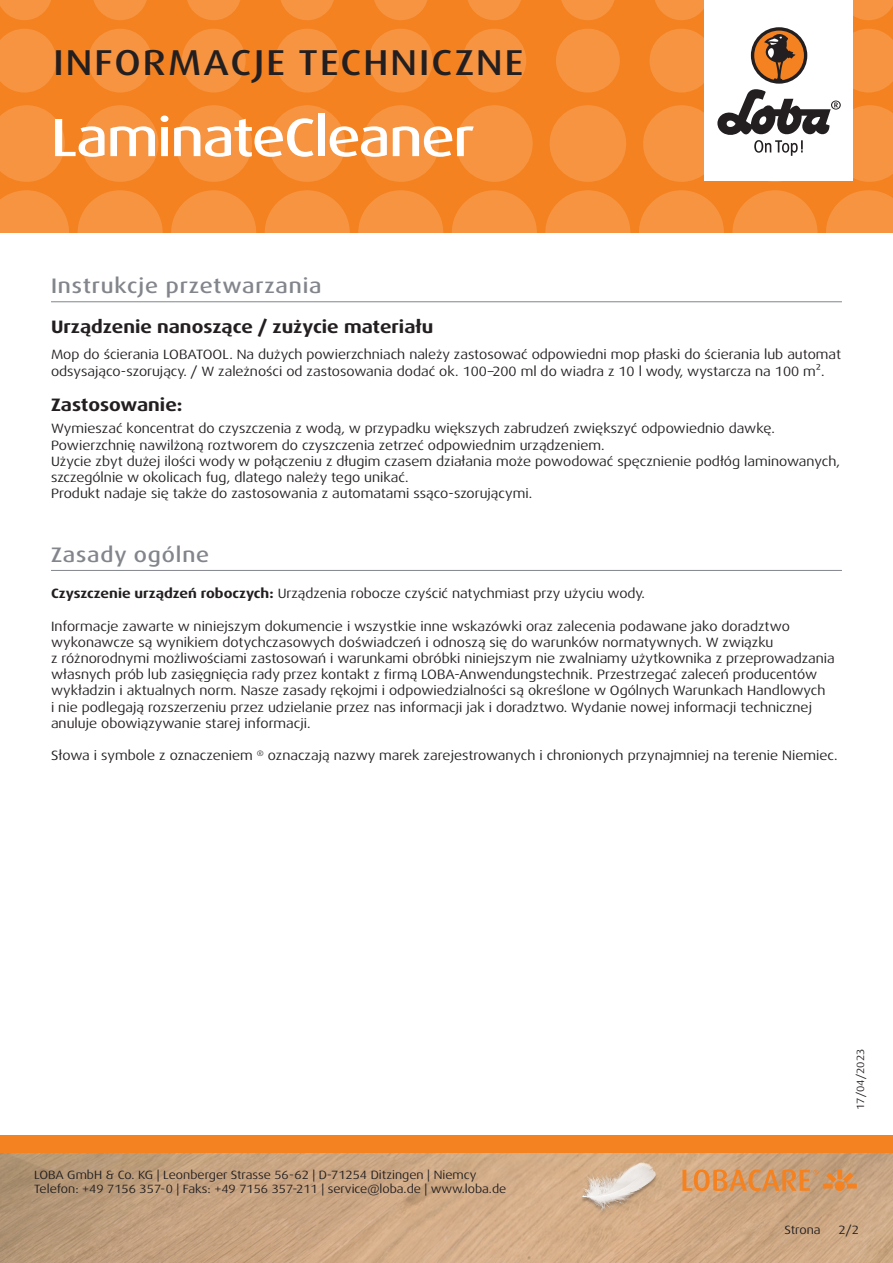
<style>
.page{position:relative;width:893px;height:1263px;background:#fff}
.page>*{position:absolute;margin:0;border:0;box-sizing:border-box;transform-origin:0 0}
.t1{font:500 expanded 54px "Dax Pro";letter-spacing:-.025em;color:#fff}
.t2{font:500 expanded 36px "Dax Pro";letter-spacing:.06em;color:#231f20}
.Titel_grau{font:500 expanded 21px "Dax Pro";letter-spacing:.04em;color:#82858b}
.t3{font:700 expanded 18px "Dax Pro";color:#231f20}
.Text{font:expanded 13.5px/16.2px "Dax Pro";color:#231f20}
.t4{font:expanded 12px/14.4px "Dax Pro";color:#231f20}
.t5{font:expanded 10.5px "Dax Pro";color:#231f20}
.s1{font-weight:700}
</style>
<div class="page">
<div style="left:0;top:0;width:893px;height:233px;background:#f58220"></div>
<svg style="left:0;top:190px;width:69px;height:43px"></svg>
<svg style="left:78px;top:190px;width:85px;height:85px;fill:#f69441"></svg>
<svg style="left:171px;top:190px;width:85px;height:85px;fill:#f69441"></svg>
<svg style="left:265px;top:190px;width:85px;height:85px;fill:#f69441"></svg>
<svg style="left:358px;top:190px;width:85px;height:85px;fill:#f69441"></svg>
<svg style="left:545px;top:190px;width:85px;height:85px;fill:#f69441"></svg>
<svg style="left:452px;top:190px;width:85px;height:85px;fill:#f69441"></svg>
<svg style="left:732px;top:190px;width:85px;height:85px;fill:#f69441"></svg>
<svg style="left:639px;top:190px;width:85px;height:85px;fill:#f69441"></svg>
<svg style="left:826px;top:190px;width:67px;height:43px"></svg>
<svg style="left:0;top:105px;width:65px;height:77px"></svg>
<svg style="left:82px;top:105px;width:76px;height:77px"></svg>
<svg style="left:175px;top:105px;width:77px;height:77px"></svg>
<svg style="left:269px;top:105px;width:76px;height:77px"></svg>
<svg style="left:456px;top:105px;width:77px;height:77px"></svg>
<svg style="left:362px;top:105px;width:77px;height:77px"></svg>
<svg style="left:550px;top:105px;width:76px;height:77px"></svg>
<svg style="left:0;top:29px;width:56px;height:63px"></svg>
<svg style="left:182px;top:29px;width:64px;height:63px"></svg>
<svg style="left:88px;top:29px;width:64px;height:63px"></svg>
<svg style="left:275px;top:29px;width:64px;height:63px"></svg>
<svg style="left:462px;top:29px;width:64px;height:63px"></svg>
<svg style="left:369px;top:29px;width:64px;height:63px"></svg>
<svg style="left:556px;top:29px;width:64px;height:63px"></svg>
<svg style="left:0;top:0;width:51px;height:20px"></svg>
<svg style="left:187px;top:0;width:53px;height:20px"></svg>
<svg style="left:468px;top:0;width:53px;height:20px"></svg>
<svg style="left:655px;top:0;width:49px;height:20px"></svg>
<svg style="left:93px;top:0;width:54px;height:20px"></svg>
<svg style="left:374px;top:0;width:54px;height:20px"></svg>
<svg style="left:281px;top:0;width:53px;height:20px"></svg>
<svg style="left:561px;top:0;width:54px;height:20px"></svg>
<svg style="left:853px;top:0;width:40px;height:20px"></svg>
<img style="left:0;top:1152px;width:893px;height:111px">
<div style="left:0;top:1135px;width:893px;height:17px;background:#f58220"></div>
<div style="left:704px;top:0;width:149px;height:181px;background:#fff"></div>
<svg style="left:643px;top:29px;width:250px;height:153px"></svg>
<img style="left:578px;top:1161px;width:82px;height:81px">
<svg style="left:682px;top:1169px;width:175px;height:22px;background:#d9965a"></svg>
<hr style="left:51px;top:570px;width:791px;height:1px;background:#82858b">
<hr style="left:51px;top:301px;width:791px;height:1px;background:#82858b">
<h2 class="t2" style="left:53px;top:40px;width:471px">INFORMACJE TECHNICZNE</h2>
<p class="t1" style="left:51px;top:103px;width:425px">LaminateCleaner</p>
<p class="Titel_grau" style="left:51px;top:272px;width:272px">Instrukcje przetwarzania</p>
<p class="t3" style="left:51px;top:315px;width:384px">Urządzenie nanoszące / zużycie materiału</p>
<p class="Text" style="left:51px;top:347px;width:791px">Mop do ścierania LOBATOOL. Na dużych powierzchniach należy zastosować odpowiedni mop płaski do ścierania lub automat odsysająco-szorujący. / W zależności od zastosowania dodać ok. 100–200 ml do wiadra z 10 l wody, wystarcza na 100 m².</p>
<p class="t3" style="left:51px;top:393px;width:133px">Zastosowanie:</p>
<p class="Text" style="left:51px;top:421px;width:725px">Wymieszać koncentrat do czyszczenia z wodą, w przypadku większych zabrudzeń zwiększyć odpowiednio dawkę.<br>Powierzchnię nawilżoną roztworem do czyszczenia zetrzeć odpowiednim urządzeniem.</p>
<p class="Text" style="left:51px;top:453px;width:790px">Użycie zbyt dużej ilości wody w połączeniu z długim czasem działania może powodować spęcznienie podłóg laminowanych, szczególnie w okolicach fug, dlatego należy tego unikać.</p>
<p class="Text" style="left:51px;top:486px;width:483px">Produkt nadaje się także do zastosowania z automatami ssąco-szorującymi.</p>
<p class="Titel_grau" style="left:51px;top:541px;width:160px">Zasady ogólne</p>
<p class="Text" style="left:51px;top:585px;width:595px"><span class="s1">Czyszczenie urządzeń roboczych:</span> Urządzenia robocze czyścić natychmiast przy użyciu wody.</p>
<p class="Text" style="left:51px;top:618px;width:785px">Informacje zawarte w niniejszym dokumencie i wszystkie inne wskazówki oraz zalecenia podawane jako doradztwo wykonawcze są wynikiem dotychczasowych doświadczeń i odnoszą się do warunków normatywnych. W związku<br>z różnorodnymi możliwościami zastosowań i warunkami obróbki niniejszym nie zwalniamy użytkownika z przeprowadzania własnych prób lub zasięgnięcia rady przez kontakt z firmą LOBA-Anwendungstechnik. Przestrzegać zaleceń producentów wykładzin i aktualnych norm. Nasze zasady rękojmi i odpowiedzialności są określone w Ogólnych Warunkach Handlowych<br>i nie podlegają rozszerzeniu przez udzielanie przez nas informacji jak i doradztwo. Wydanie nowej informacji technicznej anuluje obowiązywanie starej informacji.</p>
<p class="Text" style="left:51px;top:747px;width:788px">Słowa i symbole z oznaczeniem <sup>®</sup> oznaczają nazwy marek zarejestrowanych i chronionych przynajmniej na terenie Niemiec.</p>
<p class="t4" style="left:34px;top:1167px;width:474px">LOBA GmbH &amp; Co. KG | Leonberger Strasse 56-62 | D-71254 Ditzingen | Niemcy<br>Telefon: +49 7156 357-0 | Faks: +49 7156 357-211 | service@loba.de | www.loba.de</p>
<p class="t5" style="left:854px;top:1110px;width:63px;rotate:-90deg">17/04/2023</p>
<p class="t4" style="left:785px;top:1223px;width:38px">Strona</p>
<p class="t4" style="left:838px;top:1223px;width:22px">2/2</p>
</div>
